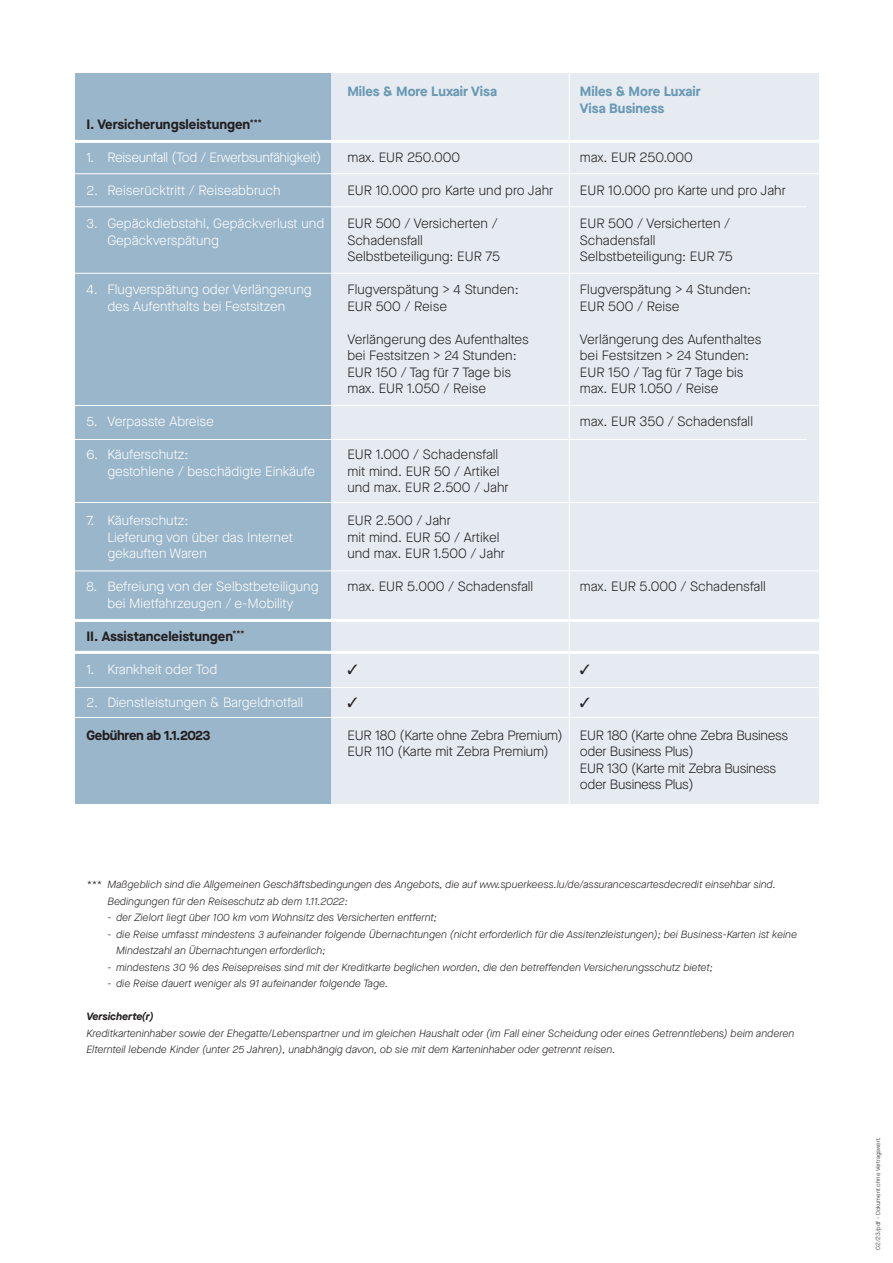
<style>
.page{position:relative;width:893px;height:1263px;background:#fff}
.page>*{position:absolute;margin:0;border:0;box-sizing:border-box;transform-origin:0 0}
.t1{font:300 13.5px "Maison Neue";color:#231f20}
.t2{font:300 13.5px "Maison Neue";color:#fff}
.t3{font:300 13.5px "Maison Neue";letter-spacing:-.02em;color:#231f20}
.t4{font:700 13.5px "Maison Neue";color:#231f20}
.t5{font:700 13.5px "Maison Neue";color:#6a99b4}
.t6{font:300 13.5px "Maison Neue";letter-spacing:-.02em;color:#fff}
.t7{font:700 13.5px "Maison Neue";letter-spacing:-.02em;color:#231f20}
.t8{font:italic 300 10.5px "Maison Neue";color:#231f20}
.t9{font:italic 700 10.5px "Maison Neue";color:#231f20}
.adresse{font:300 6px "Maison Neue";color:#231f20}
</style>
<div class="page">
<div style="left:285px;top:73px;width:534px;height:731px;background:#e5ebf1"></div>
<div style="left:75px;top:73px;width:256px;height:731px;background:#9ab6ca"></div>
<hr style="left:65px;top:140px;width:791px;height:3px;background:#fff">
<hr style="left:60px;top:173px;width:791px;height:1px;background:#fff">
<hr style="left:569px;top:58px;width:1px;height:768px;background:#fff">
<hr style="left:56px;top:206px;width:750px;height:1px;background:#fff">
<hr style="left:60px;top:273px;width:791px;height:1px;background:#fff">
<hr style="left:58px;top:405px;width:791px;height:1px;background:#fff">
<hr style="left:56px;top:439px;width:750px;height:1px;background:#fff">
<hr style="left:62px;top:502px;width:791px;height:1px;background:#fff">
<hr style="left:62px;top:619px;width:791px;height:3px;background:#fff">
<hr style="left:62px;top:651px;width:791px;height:3px;background:#fff">
<hr style="left:62px;top:687px;width:791px;height:1px;background:#fff">
<hr style="left:60px;top:717px;width:791px;height:1px;background:#fff">
<hr style="left:60px;top:570px;width:791px;height:1px;background:#fff">
<p class="t5" style="left:347px;top:82px;width:151px">Miles &amp; More Luxair Visa</p>
<p class="t5" style="left:580px;top:82px;width:122px">Miles &amp; More Luxair</p>
<p class="t5" style="left:580px;top:98px;width:86px">Visa Business</p>
<p class="t4" style="left:86px;top:115px;width:177px">I. Versicherungsleistungen<sup>***</sup></p>
<p class="t6" style="left:86px;top:149px;width:237px">1. Reiseunfall (Tod / Erwerbsunfähigkeit)</p>
<p class="t1" style="left:347px;top:149px;width:114px">max. EUR 250.000</p>
<p class="t1" style="left:580px;top:149px;width:114px">max. EUR 250.000</p>
<p class="t2" style="left:86px;top:182px;width:196px">2. Reiserücktritt / Reiseabbruch</p>
<p class="t1" style="left:347px;top:182px;width:207px">EUR 10.000 pro Karte und pro Jahr</p>
<p class="t1" style="left:580px;top:182px;width:207px">EUR 10.000 pro Karte und pro Jahr</p>
<p class="t2" style="left:86px;top:215px;width:239px">3. Gepäckdiebstahl, Gepäckverlust und</p>
<p class="t1" style="left:347px;top:215px;width:152px">EUR 500 / Versicherten /</p>
<p class="t1" style="left:580px;top:215px;width:152px">EUR 500 / Versicherten /</p>
<p class="t2" style="left:107px;top:231px;width:113px">Gepäckverspätung</p>
<p class="t1" style="left:347px;top:231px;width:77px">Schadensfall</p>
<p class="t1" style="left:580px;top:231px;width:77px">Schadensfall</p>
<p class="t1" style="left:347px;top:248px;width:154px">Selbstbeteiligung: EUR 75</p>
<p class="t1" style="left:580px;top:248px;width:154px">Selbstbeteiligung: EUR 75</p>
<p class="t2" style="left:86px;top:281px;width:227px">4. Flugverspätung oder Verlängerung</p>
<p class="t1" style="left:347px;top:281px;width:173px">Flugverspätung &gt; 4 Stunden:</p>
<p class="t1" style="left:580px;top:281px;width:173px">Flugverspätung &gt; 4 Stunden:</p>
<p class="t2" style="left:107px;top:297px;width:180px">des Aufenthalts bei Festsitzen</p>
<p class="t1" style="left:347px;top:297px;width:101px">EUR 500 / Reise</p>
<p class="t1" style="left:580px;top:297px;width:101px">EUR 500 / Reise</p>
<p class="t1" style="left:347px;top:330px;width:183px">Verlängerung des Aufenthaltes</p>
<p class="t1" style="left:580px;top:330px;width:183px">Verlängerung des Aufenthaltes</p>
<p class="t1" style="left:347px;top:347px;width:171px">bei Festsitzen &gt; 24 Stunden:</p>
<p class="t1" style="left:580px;top:347px;width:171px">bei Festsitzen &gt; 24 Stunden:</p>
<p class="t1" style="left:347px;top:363px;width:165px">EUR 150 / Tag für 7 Tage bis</p>
<p class="t1" style="left:580px;top:363px;width:165px">EUR 150 / Tag für 7 Tage bis</p>
<p class="t1" style="left:347px;top:380px;width:140px">max. EUR 1.050 / Reise</p>
<p class="t1" style="left:580px;top:380px;width:140px">max. EUR 1.050 / Reise</p>
<p class="t2" style="left:86px;top:413px;width:129px">5. Verpasste Abreise</p>
<p class="t1" style="left:580px;top:413px;width:175px">max. EUR 350 / Schadensfall</p>
<p class="t2" style="left:86px;top:446px;width:104px">6. Käuferschutz:</p>
<p class="t1" style="left:347px;top:446px;width:152px">EUR 1.000 / Schadensfall</p>
<p class="t2" style="left:107px;top:462px;width:209px">gestohlene / beschädigte Einkäufe</p>
<p class="t1" style="left:347px;top:462px;width:154px">mit mind. EUR 50 / Artikel</p>
<p class="t1" style="left:347px;top:479px;width:163px">und max. EUR 2.500 / Jahr</p>
<p class="t2" style="left:86px;top:512px;width:104px">7. Käuferschutz:</p>
<p class="t1" style="left:347px;top:512px;width:105px">EUR 2.500 / Jahr</p>
<p class="t2" style="left:107px;top:528px;width:187px">Lieferung von über das Internet</p>
<p class="t1" style="left:347px;top:528px;width:154px">mit mind. EUR 50 / Artikel</p>
<p class="t2" style="left:107px;top:545px;width:101px">gekauften Waren</p>
<p class="t1" style="left:347px;top:545px;width:159px">und max. EUR 1.500 / Jahr</p>
<p class="t2" style="left:86px;top:578px;width:234px">8. Befreiung von der Selbstbeteiligung</p>
<p class="t1" style="left:347px;top:578px;width:187px">max. EUR 5.000 / Schadensfall</p>
<p class="t1" style="left:580px;top:578px;width:187px">max. EUR 5.000 / Schadensfall</p>
<p class="t2" style="left:107px;top:594px;width:188px">bei Mietfahrzeugen / e-Mobility</p>
<p class="t4" style="left:86px;top:626px;width:160px">II. Assistanceleistungen<sup>***</sup></p>
<p class="t2" style="left:86px;top:660px;width:132px">1. Krankheit oder Tod</p>
<p class="t2" style="left:86px;top:693px;width:218px">2. Dienstleistungen &amp; Bargeldnotfall</p>
<p class="t7" style="left:86px;top:725px;width:126px">Gebühren ab 1.1.2023</p>
<p class="t1" style="left:347px;top:726px;width:217px">EUR 180 (Karte ohne Zebra Premium)</p>
<p class="t3" style="left:580px;top:726px;width:210px">EUR 180 (Karte ohne Zebra Business</p>
<p class="t1" style="left:347px;top:743px;width:203px">EUR 110 (Karte mit Zebra Premium)</p>
<p class="t3" style="left:580px;top:743px;width:115px">oder Business Plus)</p>
<p class="t3" style="left:580px;top:759px;width:198px">EUR 130 (Karte mit Zebra Business</p>
<p class="t3" style="left:580px;top:776px;width:115px">oder Business Plus)</p>
<p class="t8" style="left:86px;top:878px;width:691px">*** Maßgeblich sind die Allgemeinen Geschäftsbedingungen des Angebots, die auf www.spuerkeess.lu/de/assurancescartesdecredit einsehbar sind.</p>
<p class="t8" style="left:107px;top:894px;width:242px">Bedingungen für den Reiseschutz ab dem 1.11.2022:</p>
<p class="t8" style="left:107px;top:911px;width:331px">- der Zielort liegt über 100 km vom Wohnsitz des Versicherten entfernt;</p>
<p class="t8" style="left:107px;top:927px;width:691px">- die Reise umfasst mindestens 3 aufeinander folgende Übernachtungen (nicht erforderlich für die Assitenzleistungen); bei Business-Karten ist keine</p>
<p class="t8" style="left:116px;top:944px;width:211px">Mindestzahl an Übernachtungen erforderlich;</p>
<p class="t8" style="left:107px;top:960px;width:607px">- mindestens 30 % des Reisepreises sind mit der Kreditkarte beglichen worden, die den betreffenden Versicherungsschutz bietet;</p>
<p class="t8" style="left:107px;top:977px;width:282px">- die Reise dauert weniger als 91 aufeinander folgende Tage.</p>
<p class="t9" style="left:86px;top:1009px;width:69px">Versicherte(r)</p>
<p class="t8" style="left:86px;top:1026px;width:709px">Kreditkarteninhaber sowie der Ehegatte/Lebenspartner und im gleichen Haushalt oder (im Fall einer Scheidung oder eines Getrenntlebens) beim anderen</p>
<p class="t8" style="left:86px;top:1043px;width:531px">Elternteil lebende Kinder (unter 25 Jahren), unabhängig davon, ob sie mit dem Karteninhaber oder getrennt reisen.</p>
<p class="adresse" style="left:874px;top:1250px;width:115px;rotate:-90deg">02/23/pdf - Dokument ohne Vertragswert.</p>
</div>
